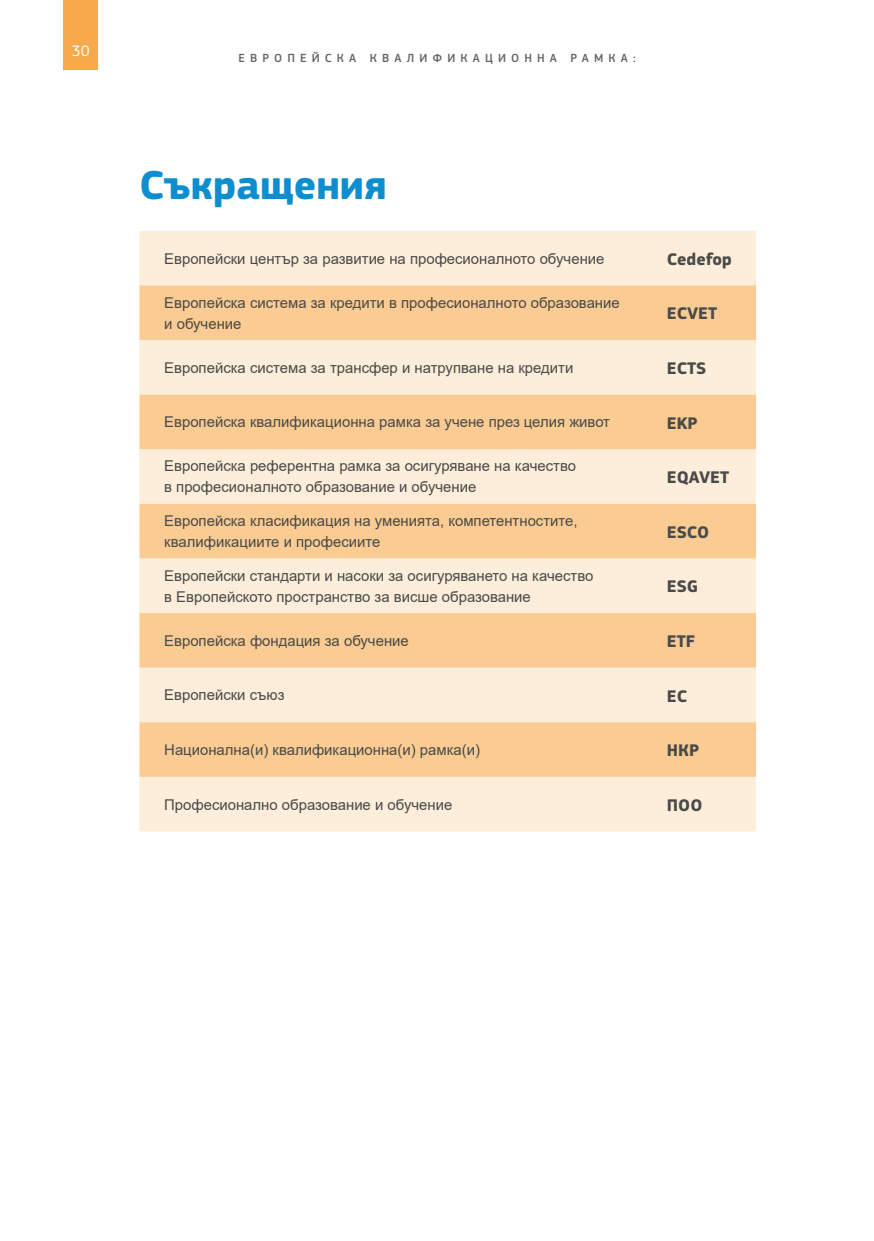
<style>
.page{position:relative;width:874px;height:1241px;background:#fff}
.page>*{position:absolute;margin:0;border:0;box-sizing:border-box;transform-origin:0 0}
.section_heading{font:700 42px "EC Square Sans Pro";color:#0e8ece}
.sub-title_inner_page{font:700 17.5px "EC Square Sans Pro";color:#4a4a49}
.t1{font:15.75px "EC Square Sans Pro";color:#fff}
.t2{font:14.88px/21px "Arial";color:#4a4a49}
.t3{font:500 12.25px "EC Square Sans Pro";letter-spacing:.475em;color:#646363}
</style>
<div class="page">
<div style="left:63px;top:0;width:35px;height:69px;background:#f7aa4b"></div>
<div style="left:139px;top:231px;width:616px;height:600px;background:#fdeedb"></div>
<svg style="left:139px;top:285px;width:616px;height:491px;background:#fbdbb3"></svg>
<p class="t1" style="left:72px;top:41px;width:19px">30</p>
<p class="t3" style="left:238px;top:51px;width:59px">Евр опе</p>
<p class="t3" style="left:311px;top:51px;width:69px">йскакв</p>
<p class="t3" style="left:394px;top:51px;width:243px">алификационна рамка:</p>
<h3 class="section_heading" style="left:139px;top:160px;width:249px">Съкращения</h3>
<p class="t2" style="left:164px;top:248px;width:441px">Европейски център за развитие на професионалното обучение</p>
<h2 class="sub-title_inner_page" style="left:666px;top:248px;width:66px">Cedefop</h2>
<p class="t2" style="left:164px;top:292px;width:457px">Европейска система за кредити в професионалното образование и обучение</p>
<h2 class="sub-title_inner_page" style="left:666px;top:303px;width:52px">ECVET</h2>
<p class="t2" style="left:164px;top:357px;width:410px">Европейска система за трансфер и натрупване на кредити</p>
<h2 class="sub-title_inner_page" style="left:666px;top:357px;width:41px">ECTS</h2>
<p class="t2" style="left:164px;top:411px;width:447px">Европейска квалификационна рамка за учене през целия живот</p>
<h2 class="sub-title_inner_page" style="left:666px;top:412px;width:32px">EKP</h2>
<p class="t2" style="left:164px;top:455px;width:413px">Европейска референтна рамка за осигуряване на качество в професионалното образование и обучение</p>
<h2 class="sub-title_inner_page" style="left:666px;top:467px;width:64px">EQAVET</h2>
<p class="t2" style="left:164px;top:510px;width:414px">Европейска класификация на уменията, компетентностите, квалификациите и професиите</p>
<h2 class="sub-title_inner_page" style="left:666px;top:521px;width:44px">ESCO</h2>
<p class="t2" style="left:164px;top:564px;width:430px">Европейски стандарти и насоки за осигуряването на качество в Европейското пространство за висше образование</p>
<h2 class="sub-title_inner_page" style="left:666px;top:576px;width:33px">ESG</h2>
<p class="t2" style="left:164px;top:630px;width:246px">Европейска фондация за обучение</p>
<h2 class="sub-title_inner_page" style="left:666px;top:630px;width:30px">ETF</h2>
<p class="t2" style="left:164px;top:684px;width:122px">Европейски съюз</p>
<h2 class="sub-title_inner_page" style="left:666px;top:685px;width:22px">EC</h2>
<p class="t2" style="left:164px;top:739px;width:317px">Национална(и) квалификационна(и) рамка(и)</p>
<h2 class="sub-title_inner_page" style="left:666px;top:739px;width:34px">НКР</h2>
<p class="t2" style="left:164px;top:793px;width:289px">Професионално образование и обучение</p>
<h2 class="sub-title_inner_page" style="left:666px;top:794px;width:37px">ПОО</h2>
</div>
